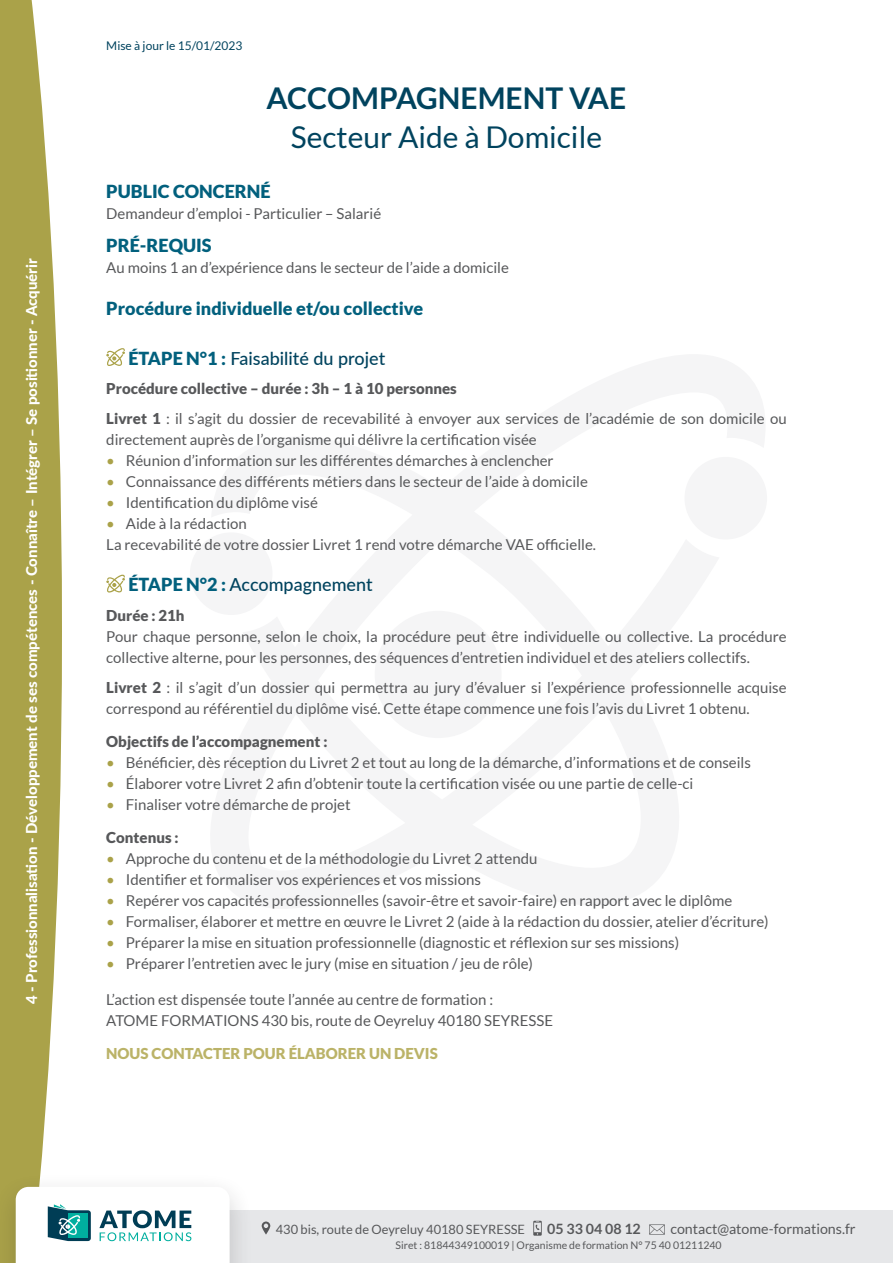
<style>
.page{position:relative;width:893px;height:1263px;background:#fff}
.page>*{position:absolute;margin:0;border:0;box-sizing:border-box;transform-origin:0 0}
.t1{font:30px "Lato";color:#00435e}
.t2{font:700 30px "Lato";color:#00435e}
.TXT{font:900 18px "Lato";color:#02607d}
.NUMERO_MODULE{font:500 18px "Lato";color:#00435e}
.TXT-2{font:15px/21px "Lato";color:#57585a}
.t3{font:800 15px "Lato";color:#fff}
.TXT-3{font:900 15px "Lato";color:#57585a}
.t4{font:900 15px "Lato";color:#bbb368}
.t5{font:14.25px "Lato";color:#57585a}
.t6{font:700 14.25px "Lato";color:#57585a}
.t7{font:12.9px "Lato";color:#57585a}
.t8{font:12px "Lato";color:#00435e}
.t9{font:10.5px "Lato";color:#57585a}
.s1{font-weight:900;color:#02607d}
.s2{font-weight:900}
.s3{color:#aaa249}
</style>
<div class="page">
<svg style="left:0;top:0;width:62px;height:1171px;fill:#aaa249"></svg>
<div style="left:190px;top:532px;width:82px;height:83px;background:#f5f5f6;border-radius:50%"></div>
<div style="left:182px;top:1210px;width:711px;height:53px;background:#e6e7e9"></div>
<div style="left:0;top:1171px;width:254px;height:92px;background:#231f20;opacity:.2"></div>
<svg style="left:16px;top:1187px;width:214px;height:76px"></svg>
<svg style="left:262px;top:1221px;width:8px;height:13px"></svg>
<svg style="left:533px;top:1221px;width:9px;height:15px"></svg>
<svg style="left:649px;top:1224px;width:16px;height:10px"></svg>
<svg style="left:106px;top:348px;width:19px;height:18px"></svg>
<svg style="left:106px;top:574px;width:19px;height:18px"></svg>
<p class="t3" style="left:20px;top:1004px;width:747px;rotate:-90deg">4 - Professionnalisation - Développement de ses compétences - Connaître – Intégrer – Se positionner - Acquérir</p>
<p class="t8" style="left:106px;top:39px;width:138px">Mise à jour le 15/01/2023</p>
<p class="t2" style="left:267px;top:81px;width:361px">ACCOMPAGNEMENT VAE</p>
<p class="t1" style="left:291px;top:121px;width:313px">Secteur Aide à Domicile</p>
<p class="TXT" style="left:106px;top:181px;width:166px">PUBLIC CONCERNÉ</p>
<p class="TXT-2" style="left:106px;top:203px;width:276px">Demandeur d’emploi - Particulier – Salarié</p>
<p class="TXT" style="left:106px;top:235px;width:107px">PRÉ-REQUIS</p>
<p class="TXT-2" style="left:106px;top:257px;width:404px">Au moins 1 an d’expérience dans le secteur de l’aide a domicile</p>
<h2 class="TXT" style="left:106px;top:298px;width:318px">Procédure individuelle et/ou collective</h2>
<p class="NUMERO_MODULE" style="left:128px;top:345px;width:258px"><span class="s1">ÉTAPE N°1 :</span> Faisabilité du projet</p>
<p class="TXT-3" style="left:106px;top:380px;width:352px">Procédure collective – durée : 3h – 1 à 10 personnes</p>
<p class="TXT-2" style="left:106px;top:408px;width:682px"><span class="s2">Livret 1</span> : il s’agit du dossier de recevabilité à envoyer aux services de l’académie de son domicile ou directement auprès de l’organisme qui délivre la certification visée</p>
<p class="TXT-2" style="left:106px;top:450px;width:449px"><span class="s3">•</span> Réunion d’information sur les différentes démarches à enclencher</p>
<p class="TXT-2" style="left:106px;top:471px;width:483px"><span class="s3">•</span> Connaissance des différents métiers dans le secteur de l’aide à domicile</p>
<p class="TXT-2" style="left:106px;top:492px;width:213px"><span class="s3">•</span> Identification du diplôme visé</p>
<p class="TXT-2" style="left:106px;top:513px;width:142px"><span class="s3">•</span> Aide à la rédaction</p>
<p class="TXT-2" style="left:106px;top:534px;width:491px">La recevabilité de votre dossier Livret 1 rend votre démarche VAE officielle.</p>
<p class="NUMERO_MODULE" style="left:128px;top:572px;width:246px"><span class="s1">ÉTAPE N°2 :</span> Accompagnement</p>
<p class="TXT-3" style="left:106px;top:607px;width:80px">Durée : 21h</p>
<p class="TXT-2" style="left:106px;top:626px;width:682px">Pour chaque personne, selon le choix, la procédure peut être individuelle ou collective. La procédure collective alterne, pour les personnes, des séquences d’entretien individuel et des ateliers collectifs.</p>
<p class="TXT-2" style="left:106px;top:676px;width:682px"><span class="s2">Livret 2</span> : il s’agit d’un dossier qui permettra au jury d’évaluer si l’expérience professionnelle acquise correspond au référentiel du diplôme visé. Cette étape commence une fois l’avis du Livret 1 obtenu.</p>
<p class="TXT-3" style="left:106px;top:732px;width:223px">Objectifs de l’accompagnement :</p>
<p class="TXT-2" style="left:106px;top:751px;width:646px"><span class="s3">•</span> Bénéficier, dès réception du Livret 2 et tout au long de la démarche, d’informations et de conseils</p>
<p class="TXT-2" style="left:106px;top:772px;width:589px"><span class="s3">•</span> Élaborer votre Livret 2 afin d’obtenir toute la certification visée ou une partie de celle-ci</p>
<p class="TXT-2" style="left:106px;top:793px;width:246px"><span class="s3">•</span> Finaliser votre démarche de projet</p>
<p class="TXT-3" style="left:106px;top:828px;width:74px">Contenus :</p>
<p class="TXT-2" style="left:106px;top:847px;width:433px"><span class="s3">•</span> Approche du contenu et de la méthodologie du Livret 2 attendu</p>
<p class="TXT-2" style="left:106px;top:868px;width:376px"><span class="s3">•</span> Identifier et formaliser vos expériences et vos missions</p>
<p class="TXT-2" style="left:106px;top:889px;width:627px"><span class="s3">•</span> Repérer vos capacités professionnelles (savoir-être et savoir-faire) en rapport avec le diplôme</p>
<p class="TXT-2" style="left:106px;top:910px;width:664px"><span class="s3">•</span> Formaliser, élaborer et mettre en œuvre le Livret 2 (aide à la rédaction du dossier, atelier d’écriture)</p>
<p class="TXT-2" style="left:106px;top:931px;width:574px"><span class="s3">•</span> Préparer la mise en situation professionnelle (diagnostic et réflexion sur ses missions)</p>
<p class="TXT-2" style="left:106px;top:952px;width:428px"><span class="s3">•</span> Préparer l’entretien avec le jury (mise en situation / jeu de rôle)</p>
<p class="TXT-2" style="left:106px;top:988px;width:388px">L’action est dispensée toute l’année au centre de formation :</p>
<p class="TXT-2" style="left:106px;top:1009px;width:448px">ATOME FORMATIONS 430 bis, route de Oeyreluy 40180 SEYRESSE</p>
<h2 class="t4" style="left:106px;top:1044px;width:333px">NOUS CONTACTER POUR ÉLABORER UN DEVIS</h2>
<p class="t7" style="left:276px;top:1222px;width:251px">430 bis, route de Oeyreluy 40180 SEYRESSE</p>
<p class="t6" style="left:547px;top:1220px;width:95px">05 33 04 08 12</p>
<p class="t5" style="left:670px;top:1220px;width:187px">contact@atome-formations.fr</p>
<p class="t9" style="left:396px;top:1239px;width:328px">Siret : 81844349100019 | Organisme de formation N° 75 40 01211240</p>
</div>
